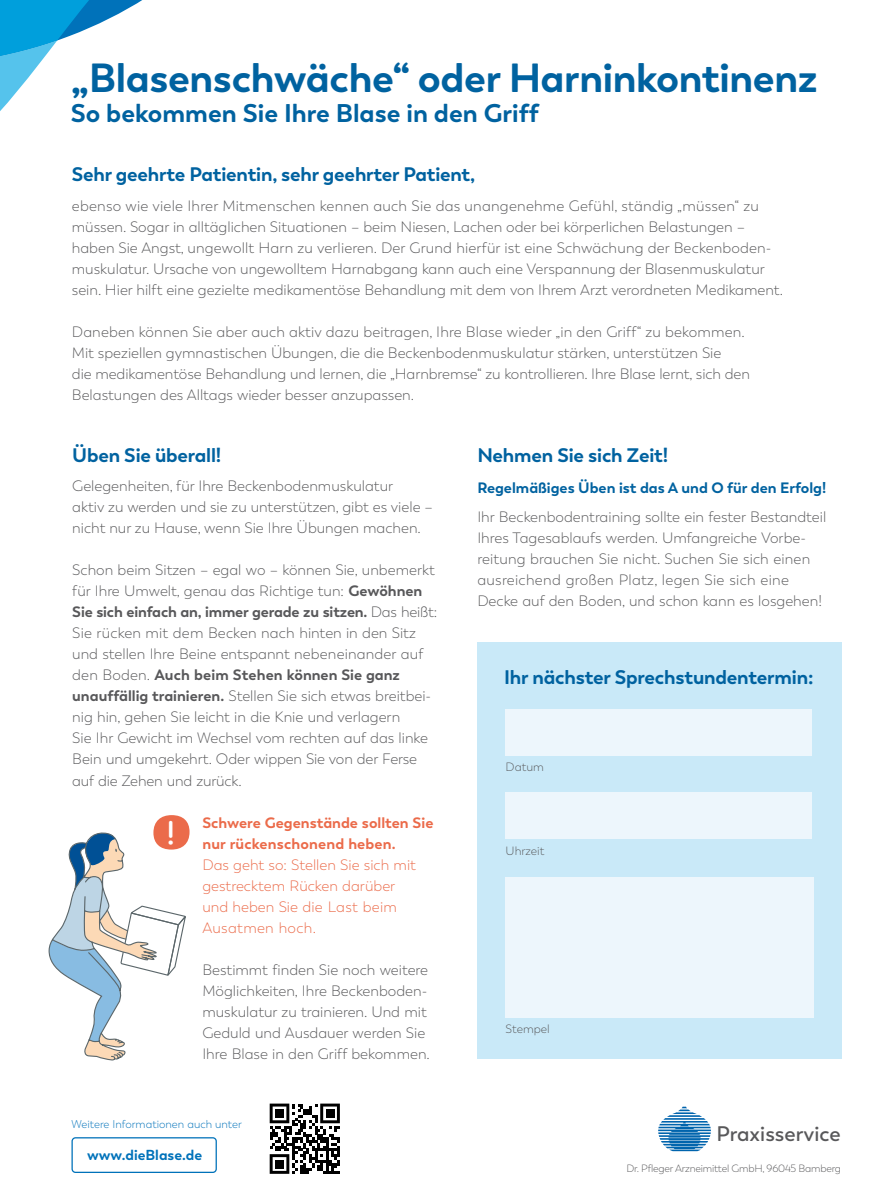
<style>
.page{position:relative;width:893px;height:1204px;background:#fff}
.page>*{position:absolute;margin:0;border:0;box-sizing:border-box;transform-origin:0 0}
.t1{font:700 40.5px "Boston";letter-spacing:-.01em;color:#0062a0}
.t2{font:700 25.5px "Boston";color:#0062a0}
.t3{font:600 21px "Boston";color:#58585a}
.t4{font:700 19.65px "Boston";letter-spacing:-.01em;color:#0062a0}
.t5{font:700 19.5px "Boston";letter-spacing:-.01em;color:#0062a0}
.t6{font:300 15px/21px "Boston";color:#58585a}
.t7{font:300 15px/21px "Boston";color:#eb6b4a}
.t8{font:700 15px/21px "Boston";color:#eb6b4a}
.t9{font:700 15px "Boston";color:#0062a0}
.t10{font:700 14.4px "Boston";color:#0072ba}
.t11{font:300 12px "Boston";color:#58585a}
.t12{font:300 11.25px "Boston";color:#0072ba}
.t13{font:300 10.5px "Boston";letter-spacing:-.02em;color:#58585a}
.s1{font-weight:700}
</style>
<div class="page">
<svg style="left:0;top:0;width:142px;height:111px"></svg>
<div style="left:477px;top:642px;width:365px;height:416px;background:#c9e9f8"></div>
<div style="left:506px;top:877px;width:308px;height:140px;background:#edf6fc"></div>
<div style="left:506px;top:708px;width:306px;height:47px;background:#edf6fc"></div>
<div style="left:506px;top:792px;width:306px;height:47px;background:#edf6fc"></div>
<div style="left:153px;top:815px;width:37px;height:34px;background:#eb6b4a;border-radius:50%"></div>
<svg style="left:658px;top:1106px;width:53px;height:45px"></svg>
<div style="left:71px;top:1137px;width:146px;height:35px;border:1px solid #0072ba;border-radius:3px"></div>
<svg style="left:270px;top:1103px;width:70px;height:70px"></svg>
<div style="left:275px;top:1109px;width:9px;height:8px;background:#000"></div>
<div style="left:326px;top:1109px;width:8px;height:8px;background:#000"></div>
<div style="left:275px;top:1159px;width:9px;height:9px;background:#000"></div>
<svg style="left:49px;top:820px;width:137px;height:240px"></svg>
<h1 class="t1" style="left:71px;top:53px;width:748px">„Blasenschwäche“ oder Harninkontinenz</h1>
<h2 class="t2" style="left:71px;top:98px;width:470px">So bekommen Sie Ihre Blase in den Griff</h2>
<h3 class="t5" style="left:72px;top:162px;width:405px">Sehr geehrte Patientin, sehr geehrter Patient,</h3>
<p class="t6" style="left:72px;top:195px;width:713px">ebenso wie viele Ihrer Mitmenschen kennen auch Sie das unangenehme Gefühl, ständig „müssen“ zu müssen. Sogar in alltäglichen Situationen – beim Niesen, Lachen oder bei körperlichen Belastungen – haben Sie Angst, ungewollt Harn zu verlieren. Der Grund hierfür ist eine Schwächung der Beckenboden&shy;muskulatur. Ursache von ungewolltem Harnabgang kann auch eine Verspannung der Blasenmuskulatur sein. Hier hilft eine gezielte medikamentöse Behandlung mit dem von Ihrem Arzt verordneten Medikament.</p>
<p class="t6" style="left:72px;top:321px;width:680px">Daneben können Sie aber auch aktiv dazu beitragen, Ihre Blase wieder „in den Griff“ zu bekommen.<br>Mit speziellen gymnastischen Übungen, die die Beckenbodenmuskulatur stärken, unterstützen Sie<br>die medikamentöse Behandlung und lernen, die „Harnbremse“ zu kontrollieren. Ihre Blase lernt, sich den Belastungen des Alltags wieder besser anzupassen.</p>
<h3 class="t5" style="left:72px;top:443px;width:151px">Üben Sie überall!</h3>
<p class="t6" style="left:72px;top:476px;width:362px">Gelegenheiten, für Ihre Beckenbodenmuskulatur<br>aktiv zu werden und sie zu unterstützen, gibt es viele – nicht nur zu Hause, wenn Sie Ihre Übungen machen.</p>
<p class="t6" style="left:72px;top:560px;width:366px">Schon beim Sitzen – egal wo – können Sie, unbemerkt für Ihre Umwelt, genau das Richtige tun: <span class="s1">Gewöhnen Sie sich einfach an, immer gerade zu sitzen.</span> Das heißt:<br>Sie rücken mit dem Becken nach hinten in den Sitz und stellen Ihre Beine entspannt nebeneinander auf den Boden. <span class="s1">Auch beim Stehen können Sie ganz unauffällig trainieren.</span> Stellen Sie sich etwas breitbei&shy;nig hin, gehen Sie leicht in die Knie und verlagern<br>Sie Ihr Gewicht im Wechsel vom rechten auf das linke Bein und umgekehrt. Oder wippen Sie von der Ferse auf die Zehen und zurück.</p>
<p class="t8" style="left:202px;top:811px;width:233px">Schwere Gegenstände sollten Sie nur rückenschonend heben.</p>
<p class="t7" style="left:202px;top:854px;width:215px">Das geht so: Stellen Sie sich mit gestrecktem Rücken darüber und heben Sie die Last beim<br>Ausatmen hoch.</p>
<p class="t6" style="left:202px;top:959px;width:229px">Bestimmt finden Sie noch weitere Möglichkeiten, Ihre Beckenboden&shy;muskulatur zu trainieren. Und mit Geduld und Ausdauer werden Sie Ihre Blase in den Griff bekommen.</p>
<p class="t12" style="left:71px;top:1117px;width:172px">Weitere Informationen auch unter</p>
<p class="t10" style="left:87px;top:1145px;width:117px">www.dieBlase.de</p>
<h3 class="t5" style="left:477px;top:443px;width:192px">Nehmen Sie sich Zeit!</h3>
<p class="t9" style="left:477px;top:478px;width:350px">Regelmäßiges Üben ist das A und O für den Erfolg!</p>
<p class="t6" style="left:477px;top:506px;width:350px">Ihr Beckenbodentraining sollte ein fester Bestandteil Ihres Tagesablaufs werden. Umfangreiche Vorbe&shy;reitung brauchen Sie nicht. Suchen Sie sich einen ausreichend großen Platz, legen Sie sich eine Decke auf den Boden, und schon kann es losgehen!</p>
<h3 class="t4" style="left:504px;top:664px;width:311px">Ihr nächster Sprechstundentermin:</h3>
<p class="t11" style="left:506px;top:759px;width:40px">Datum</p>
<p class="t11" style="left:506px;top:843px;width:40px">Uhrzeit</p>
<p class="t11" style="left:506px;top:1021px;width:46px">Stempel</p>
<h3 class="t3" style="left:717px;top:1121px;width:126px">Praxisservice</h3>
<p class="t13" style="left:626px;top:1161px;width:216px">Dr. Pfleger Arzneimittel GmbH, 96045 Bamberg</p>
</div>
